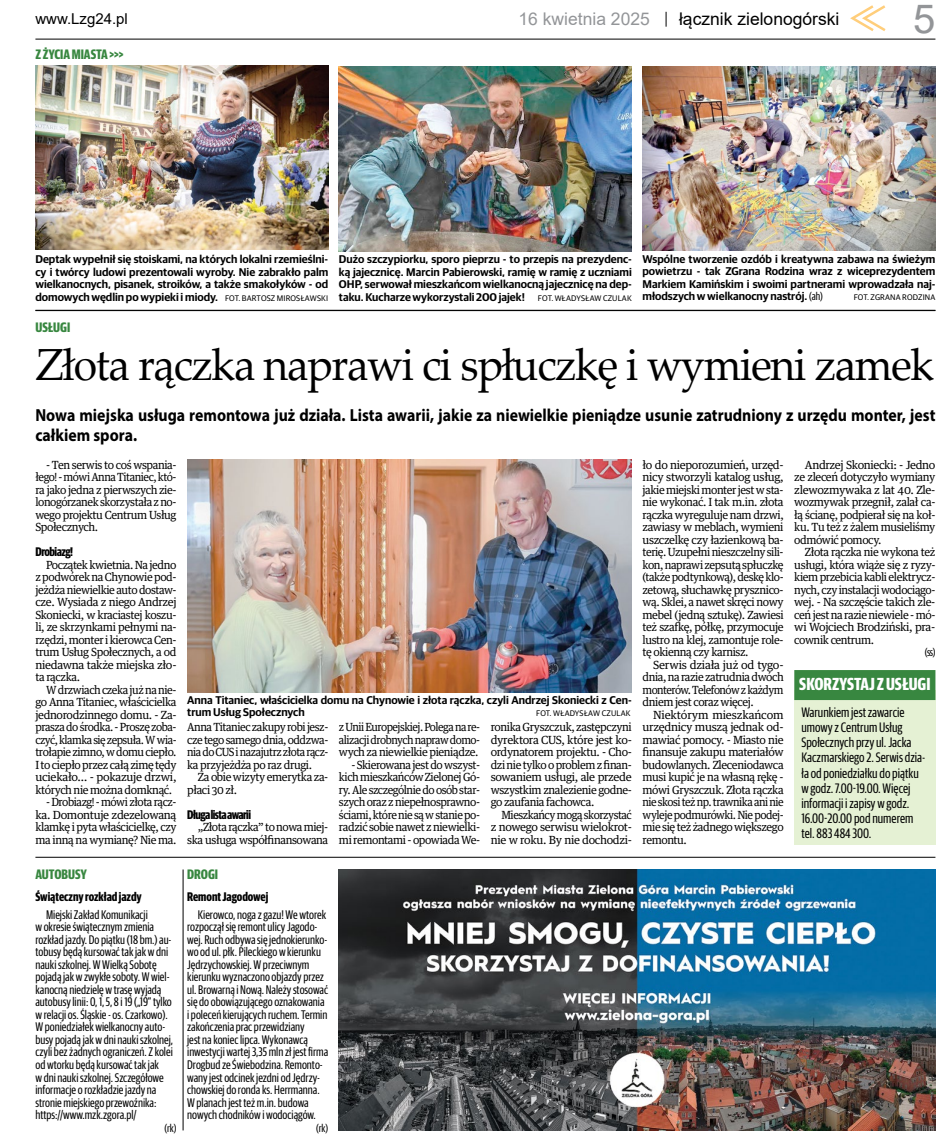
<style>
.page{position:relative;width:939px;height:1134px;background:#fff}
.page>*{position:absolute;margin:0;border:0;box-sizing:border-box;transform-origin:0 0}
.t1{font:45px "Palatino Linotype";letter-spacing:-.03em;color:#000;scale:.95 1}
.t2{font:40px "Arial";color:#939598}
.t3{font:700 17.5px/20px "Myriad Pro";color:#000;scale:.9 1}
.t4{font:17.5px "Arial";color:#000}
.t5{font:700 17.5px "Guardian Sans X Cond";color:#fff}
.t6{font:17.5px "Arial";color:#939598}
.t7{font:15px "Arial";color:#000}
.t8{font:13.75px/15px "Guardian Sans X Cond";color:#000}
.t9{font:700 13.75px "Guardian Sans X Cond";color:#388740}
.t10{font:12.5px/12.5px "Guardian Sans X Cond";color:#000}
.t11{font:700 12.5px "Guardian Sans X Cond";letter-spacing:-.01em;color:#000}
.t12{font:700 12.5px "Guardian Sans X Cond";letter-spacing:-.04em;color:#000}
.t13{font:11.25px/12.5px "Guardian Text Egyp";letter-spacing:-.04em;color:#000;text-align:justify}
.t14{font:11.25px/12.5px "Guardian Text Egyp";letter-spacing:-.04em;color:#000;text-align:justify;scale:.95 1}
.t15{font:600 11.25px/12.5px "Guardian Sans";color:#000;text-align:justify}
.t16{font:11.25px/12.5px "Guardian Text Egyp";letter-spacing:-.04em;color:#000;text-align:justify;scale:.93 1}
.t17{font:11.25px/12.5px "Guardian Text Egyp";letter-spacing:-.04em;color:#000;text-align:right;scale:.94 1}
.t18{font:11.25px/12.5px "Guardian Text Egyp";letter-spacing:-.04em;color:#000;text-align:justify;scale:.91 1}
.t19{font:11.25px "Guardian Sans X Cond";color:#000}
.t20{font:8.12px "Guardian Sans";letter-spacing:.02em;color:#000}
.s1{font-weight:400;font-size:8.12px}
.s2{font-family:"Guardian Sans X Cond";font-weight:400}
</style>
<div class="page">
<svg style="left:850px;top:5px;width:36px;height:26px"></svg>
<hr style="left:35px;top:39px;width:900px;height:1px;background:#000">
<svg style="left:666px;top:12px;width:1px;height:15px"></svg>
<div style="left:794px;top:690px;width:141px;height:154px;background:#e5f1d4"></div>
<div style="left:794px;top:670px;width:141px;height:30px;background:#388740"></div>
<img style="left:35px;top:66px;width:293px;height:183px">
<img style="left:339px;top:66px;width:293px;height:186px">
<img style="left:643px;top:66px;width:292px;height:185px">
<img style="left:187px;top:460px;width:445px;height:232px">
<img style="left:339px;top:870px;width:596px;height:260px">
<hr style="left:183px;top:869px;width:1px;height:261px;background:#000">
<hr style="left:35px;top:857px;width:900px;height:1px;background:#000">
<hr style="left:35px;top:310px;width:900px;height:1px;background:#000">
<p class="t7" style="left:35px;top:9px;width:94px">www.Lzg24.pl</p>
<h3 class="t6" style="left:519px;top:7px;width:133px">16 kwietnia 2025</h3>
<h3 class="t4" style="left:679px;top:7px;width:162px">łącznik zielonogórski</h3>
<h2 class="t2" style="left:913px;top:-9px;width:24px">5</h2>
<p class="t9" style="left:35px;top:45px;width:90px">Z ŻYCIA MIASTA &gt;&gt;&gt;</p>
<p class="t15" style="left:35px;top:252px;width:294px">Deptak wypełnił się stoiskami, na których lokalni rzemieślni&shy;cy i twórcy ludowi prezentowali wyroby. Nie zabrakło palm wielkanocnych, pisanek, stroików, a także smakołyków - od domowych wędlin po wypieki i miody. <span class="s1">FOT. BA RTOSZ M IROSŁAWSKI</span></p>
<p class="t15" style="left:339px;top:252px;width:294px">Dużo szczypiorku, sporo pieprzu - to przepis na prezydenc&shy;ką jajecznicę. Marcin Pabierowski, ramię w ramię z uczniami OHP, serwował mieszkańcom wielkanocną jajecznicę na dep&shy;taku. Kucharze wykorzystali 200 jajek! <span class="s1">FOT. WŁADYSŁAW CZULAK</span></p>
<p class="t15" style="left:643px;top:252px;width:294px">Wspólne tworzenie ozdób i kreatywna zabawa na świeżym powietrzu - tak ZGrana Rodzina wraz z wiceprezydentem Markiem Kamińskim i swoimi partnerami wprowadzała naj&shy;młodszych w wielkanocny nastrój. <span class="s2">(ah)</span></p>
<p class="t20" style="left:854px;top:292px;width:83px">FOT. ZGRANA RODZINA</p>
<p class="t9" style="left:35px;top:318px;width:36px">USŁUGI</p>
<h1 class="t1" style="left:35px;top:333px;width:948px">Złota rączka naprawi ci spłuczkę i wymieni zamek</h1>
<h3 class="t3" style="left:35px;top:405px;width:1002px">Nowa miejska usługa remontowa już działa. Lista awarii, jakie za niewielkie pieniądze usunie zatrudniony z urzędu monter, jest całkiem spora.</h3>
<p class="t14" style="left:35px;top:457px;width:150px;text-indent:11px">- Ten serwis to coś wspania&shy;łego! - mówi Anna Titaniec, któ&shy;ra jako jedna z pierwszych zie&shy;lonogórzanek skorzystała z no&shy;wego projektu Centrum Usług Społecznych.</p>
<p class="t12" style="left:35px;top:543px;width:39px">Drobiazg!</p>
<p class="t14" style="left:35px;top:557px;width:150px;text-indent:11px">Początek kwietnia. Na jedno z podwórek na Chynowie pod&shy;jeżdża niewielkie auto dostaw&shy;cze. Wysiada z niego Andrzej Skoniecki, w kraciastej koszu&shy;li, ze skrzynkami pełnymi na&shy;rzędzi, monter i kierowca Cen&shy;trum Usług Społecznych, a od niedawna także miejska zło&shy;ta rączka.</p>
<p class="t16" style="left:35px;top:682px;width:153px;text-indent:11px">W drzwiach czeka już na nie&shy;go Anna Titaniec, właścicielka jednorodzinnego domu. - Za&shy;prasza do środka. - Proszę zoba&shy;czyć, klamka się zepsuła. W wia&shy;trołapie zimno, w domu ciepło.<br>I to ciepło przez całą zimę tędy uciekało… - pokazuje drzwi, których nie można domknąć.</p>
<p class="t16" style="left:35px;top:795px;width:153px;text-indent:11px">- Drobiazg! - mówi złota rącz&shy;ka. Domontuje zdezelowaną klamkę i pyta właścicielkę, czy ma inną na wymianę? Nie ma.</p>
<p class="t13" style="left:643px;top:457px;width:143px">ło do nieporozumień, urzęd&shy;nicy stworzyli katalog usług, jakie miejski monter jest w sta&shy;nie wykonać. I tak m.in. złota rączka wyreguluje nam drzwi, zawiasy w meblach, wymieni uszczelkę czy łazienkową ba&shy;terię. Uzupełni nieszczelny sili&shy;kon, naprawi zepsutą spłuczkę (także podtynkową), deskę klo&shy;zetową, słuchawkę prysznico&shy;wą. Sklei, a nawet skręci nowy mebel (jedną sztukę). Zawiesi też szafkę, półkę, przymocuje lustro na klej, zamontuje role&shy;tę okienną czy karnisz.</p>
<p class="t13" style="left:643px;top:657px;width:143px;text-indent:11px">Serwis działa już od tygo&shy;dnia, na razie zatrudnia dwóch monterów. Telefonów z każdym dniem jest coraz więcej.</p>
<p class="t13" style="left:643px;top:707px;width:143px;text-indent:11px">Niektórym mieszkańcom urzędnicy muszą jednak od&shy;mawiać pomocy. - Miasto nie finansuje zakupu materiałów budowlanych. Zleceniodawca musi kupić je na własną rękę - mówi Gryszczuk. Złota rączka nie skosi też np. trawnika ani nie wyleje podmurówki. Nie podej&shy;mie się też żadnego większego remontu.</p>
<p class="t13" style="left:794px;top:457px;width:143px;text-indent:11px">Andrzej Skoniecki: - Jedno ze zleceń dotyczyło wymiany zlewozmywaka z lat 40. Zle&shy;wozmywak przegnił, zalał ca&shy;łą ścianę, podpierał się na koł&shy;ku. Tu też z żalem musieliśmy odmówić pomocy.</p>
<p class="t14" style="left:794px;top:545px;width:150px;text-indent:11px">Złota rączka nie wykona też usługi, która wiąże się z ryzy&shy;kiem przebicia kabli elektrycz&shy;nych, czy instalacji wodociągo&shy;wej. - Na szczęście takich zle&shy;ceń jest na razie niewiele - mó&shy;wi Wojciech Brodziński, pra&shy;cownik centrum.</p>
<p class="t19" style="left:925px;top:645px;width:12px">(ss)</p>
<h3 class="t5" style="left:799px;top:671px;width:133px">SKORZYSTAJ Z USŁUGI</h3>
<p class="t15" style="left:187px;top:693px;width:446px">Anna Titaniec, właścicielka domu na Chynowie i złota rączka, czyli Andrzej Skoniecki z Cen&shy;trum Usług Społecznych</p>
<p class="t8" style="left:801px;top:704px;width:125px">Warunkiem jest zawarcie umowy z Centrum Usług<br>Społecznych przy ul. Jacka<br>Kaczmarskiego 2. Serwis dzia&shy;ła od poniedziałku do piątku w godz. 7.00-19.00. Więcej informacji i zapisy w godz.<br>16.00-20.00 pod numerem tel. 883 484 300.</p>
<p class="t20" style="left:536px;top:707px;width:39px">FOT. WŁADYSŁ</p>
<p class="t20" style="left:588px;top:707px;width:20px">AW CZUL</p>
<p class="t20" style="left:621px;top:707px;width:11px">AK</p>
<p class="t16" style="left:187px;top:720px;width:153px">Anna Titaniec zakupy robi jesz&shy;cze tego samego dnia, oddzwa&shy;nia do CUS i nazajutrz złota rącz&shy;ka przyjeżdża po raz drugi.</p>
<p class="t14" style="left:187px;top:770px;width:150px;text-indent:11px">Za obie wizyty emerytka za&shy;płaci 30 zł.</p>
<p class="t12" style="left:187px;top:806px;width:65px">Długa lista awarii</p>
<p class="t17" style="left:187px;top:820px;width:152px">„Złota rączka” to nowa miej&shy;ska usługa współfinansowana</p>
<p class="t18" style="left:339px;top:720px;width:157px">z Unii Europejskiej. Polega na re&shy;alizacji drobnych napraw domo&shy;wych za niewielkie pieniądze.</p>
<p class="t17" style="left:339px;top:757px;width:152px;text-align:justify;text-indent:12px">- Skierowana jest do wszyst&shy;kich mieszkańców Zielonej Gó&shy;ry. Ale szczególnie do osób star&shy;szych oraz z niepełnosprawno&shy;ściami, które nie są w stanie po&shy;radzić sobie nawet z niewielki&shy;mi remontami - opowiada We-</p>
<p class="t14" style="left:491px;top:720px;width:150px">ronika Gryszczuk, zastępczyni dyrektora CUS, które jest ko&shy;ordynatorem projektu. - Cho&shy;dzi nie tylko o problem z finan&shy;sowaniem usługi, ale przede wszystkim znalezienie godne&shy;go zaufania fachowca.</p>
<p class="t16" style="left:491px;top:807px;width:153px;text-indent:11px">Mieszkańcy mogą skorzystać z nowego serwisu wielokrot&shy;nie w roku. By nie dochodzi-</p>
<p class="t9" style="left:35px;top:864px;width:53px">AUTOBUSY</p>
<p class="t11" style="left:35px;top:888px;width:108px">Świąteczny rozkład jazdy</p>
<p class="t10" style="left:35px;top:908px;width:139px;text-indent:11px">Miejski Zakład Komunikacji<br>w okresie świątecznym zmienia rozkład jazdy. Do piątku (18 bm.) au&shy;tobusy będą kursować tak jak w dni nauki szkolnej. W Wielką Sobotę pojadą jak w zwykłe soboty. W wiel&shy;kanocną niedzielę w trasę wyjadą autobusy linii: 0, 1, 5, 8 i 19 („19” tylko w relacji os. Śląskie - os. Czarkowo).<br>W poniedziałek wielkanocny auto&shy;busy pojadą jak w dni nauki szkolnej, czyli bez żadnych ograniczeń. Z kolei od wtorku będą kursować tak jak<br>w dni nauki szkolnej. Szczegółowe informacje o rozkładzie jazdy na stronie miejskiego przewoźnika: https://www.mzk.zgora.pl/</p>
<p class="t19" style="left:164px;top:1120px;width:14px">(rk)</p>
<p class="t9" style="left:187px;top:864px;width:32px">DROGI</p>
<p class="t11" style="left:187px;top:888px;width:83px">Remont Jagodowej</p>
<p class="t10" style="left:187px;top:908px;width:142px;text-indent:11px">Kierowco, noga z gazu! We wtorek rozpoczął się remont ulicy Jagodo&shy;wej. Ruch odbywa się jednokierunko&shy;wo od ul. płk. Pileckiego w kierunku Jędrzychowskiej. W przeciwnym kierunku wyznaczono objazdy przez ul. Browarną i Nową. Należy stosować się do obowiązującego oznakowania i poleceń kierujących ruchem. Termin zakończenia prac przewidziany<br>jest na koniec lipca. Wykonawcą inwestycji wartej 3,35 mln zł jest firma Drogbud ze Świebodzina. Remonto&shy;wany jest odcinek jezdni od Jędrzy&shy;chowskiej do ronda ks. Herrmanna.<br>W planach jest też m.in. budowa nowych chodników i wodociągów.</p>
<p class="t19" style="left:316px;top:1120px;width:14px">(rk)</p>
</div>
